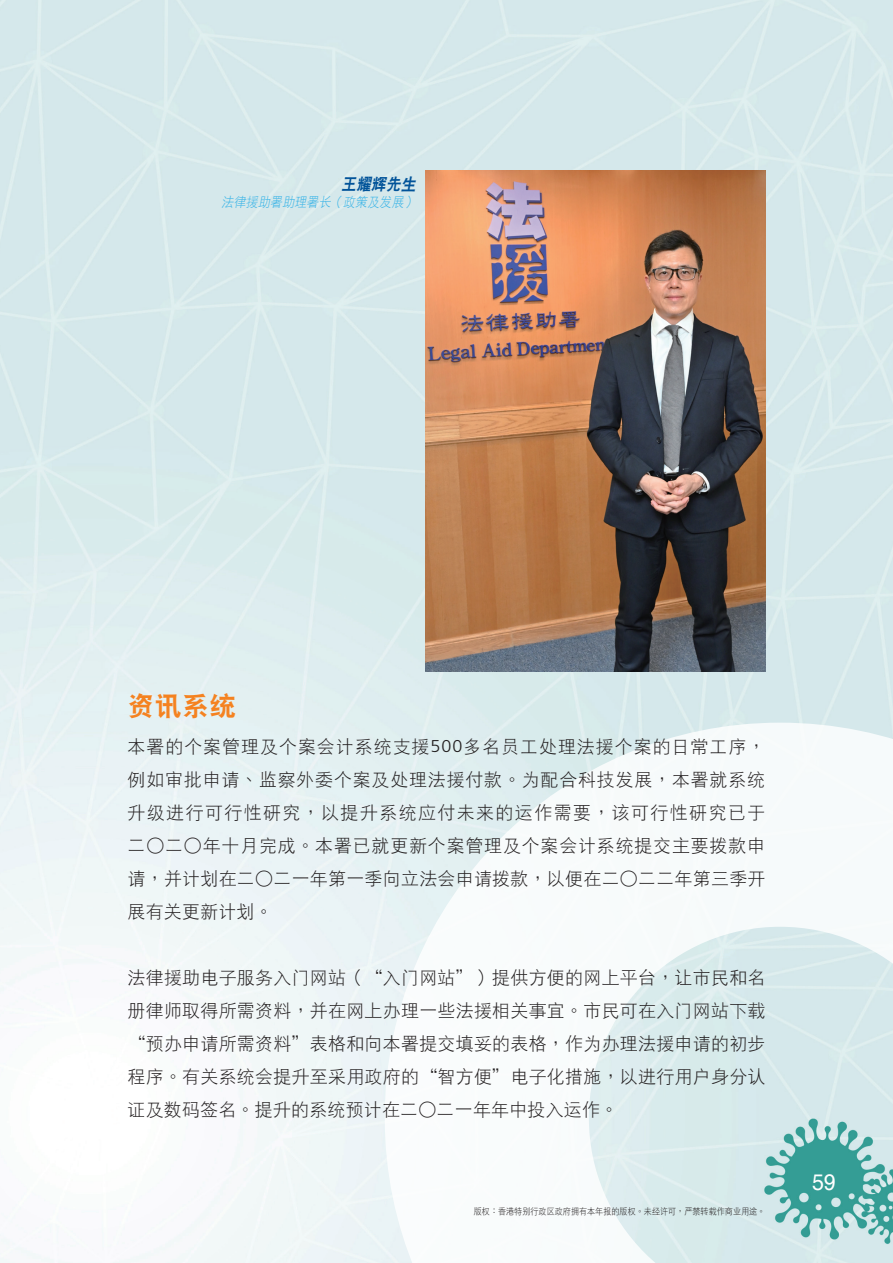
<style>
.page{position:relative;width:893px;height:1263px;background:#fff}
.page>*{position:absolute;margin:0;border:0;box-sizing:border-box;transform-origin:0 0}
.txt_Head{font:27px "DF Hei W9 GB5";color:#f58220}
.t1{font:22.5px "Helvetica";color:#fff;scale:.95 1}
.txt{font:18px/33px "DF Hei W3 GB5";letter-spacing:.015em;color:#231f20;text-align:justify}
.圖解1{font:italic 16.5px "DF Hei W9 GB5";color:#015399;scale:.9 1}
.圖解2{font:italic 13.5px "DF Hei W3 GB5";color:#39b4e7;scale:.9 1}
.t2{font:9px "DF Hei W3 GB5";color:#231f20;scale:.9 1}
.s1{font-family:"Frutiger LT Std";font-weight:300;font-size:17.1px}
</style>
<div class="page">
<img style="left:0;top:0;width:893px;height:1263px">
<svg style="left:385px;top:723px;width:508px;height:540px;fill:#f6fafb"></svg>
<img style="left:425px;top:170px;width:340px;height:502px">
<p class="圖解1" style="left:342px;top:175px;width:87px">王耀輝先生</p>
<p class="圖解2" style="left:222px;top:195px;width:220px">法律援助署助理署長（政策及發展）</p>
<p class="txt_Head" style="left:128px;top:692px;width:110px">資訊系統</p>
<p class="txt" style="left:128px;top:730px;width:639px">本署的個案管理及個案會計系統支援<span class="s1">500</span>多名員工處理法援個案的日常工序，例如審批申請、監察外委個案及處理法援付款。為配合科技發展，本署就系統升級進行可行性研究，以提升系統應付未來的運作需要，該可行性研究已於二○二○年十月完成。本署已就更新個案管理及個案會計系統提交主要撥款申請，並計劃在二○二一年第一季向立法會申請撥款，以便在二○二二年第三季開展有關更新計劃。</p>
<p class="txt" style="left:128px;top:961px;width:639px">法律援助電子服務入門網站（“入門網站”）提供方便的網上平台，讓市民和名冊律師取得所需資料，並在網上辦理一些法援相關事宜。市民可在入門網站下載“預辦申請所需資料”表格和向本署提交填妥的表格，作為辦理法援申請的初步程序。有關系統會提升至採用政府的“智方便”電子化措施，以進行用戶身分認證及數碼簽名。提升的系統預計在二○二一年年中投入運作。</p>
<p class="t2" style="left:474px;top:1207px;width:325px">版權：香港特別行政區政府擁有本年報的版權。未經許可，嚴禁轉載作商業用途。</p>
<p class="t1" style="left:812px;top:1169px;width:27px">59</p>
</div>
